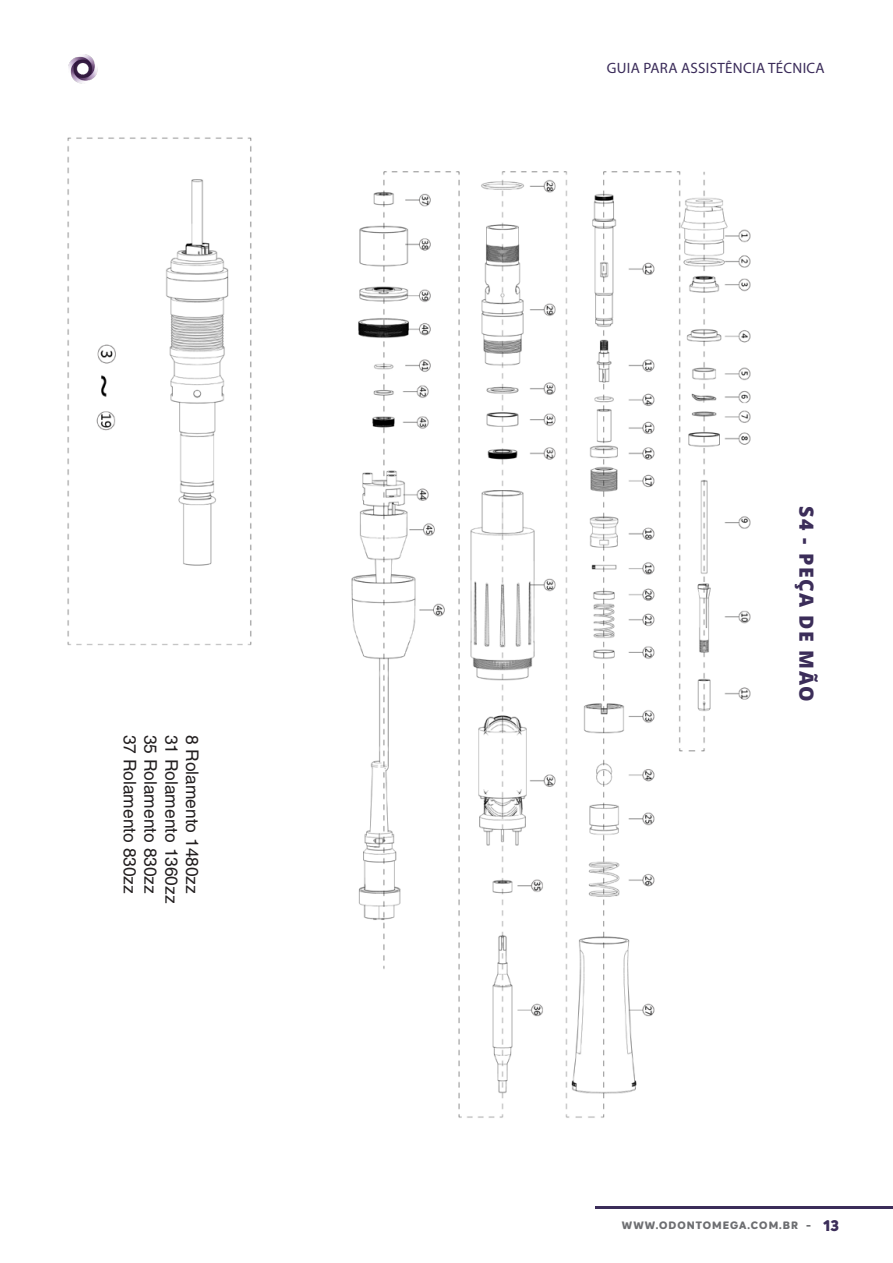
<style>
.page{position:relative;width:893px;height:1263px;background:#fff}
.page>*{position:absolute;margin:0;border:0;box-sizing:border-box;transform-origin:0 0}
.CORPO_SUMÁRIO{font:800 19.5px "Open Sans";letter-spacing:.08em;color:#3b2d59}
.t1{font:17.4px "Helvetica";color:#231f20}
.t2{font:15px "Myriad Pro";letter-spacing:.02em;color:#3a2b59}
.t3{font:800 10.5px "Intelo";letter-spacing:.1em;color:#6d6e71}
.s1{font-size:15px;color:#3b2d59}
</style>
<div class="page">
<hr style="left:595px;top:1206px;width:298px;height:3px;background:#3b2d59">
<img style="left:68px;top:54px;width:30px;height:29px">
<img style="left:67px;top:137px;width:684px;height:981px">
<div style="left:65px;top:675px;width:147px;height:508px;background:#fff"></div>
<p class="t1" style="left:140px;top:735px;width:161px;rotate:90deg">37 Rolamento 830zz</p>
<p class="t1" style="left:161px;top:735px;width:161px;rotate:90deg">35 Rolamento 830zz</p>
<p class="t1" style="left:182px;top:735px;width:170px;rotate:90deg">31 Rolamento 1360zz</p>
<p class="t1" style="left:202px;top:735px;width:161px;rotate:90deg">8 Rolamento 1480zz</p>
<p class="t2" style="left:607px;top:59px;width:219px">GUIA PARA ASSISTÊNCIA TÉCNICA</p>
<p class="CORPO_SUMÁRIO" style="left:820px;top:506px;width:197px;rotate:90deg">S4 - PEÇA DE MÃO</p>
<p class="t3" style="left:622px;top:1219px;width:219px">WWW.ODONTOMEGA.COM.BR - <span class="s1">13</span></p>
</div>
